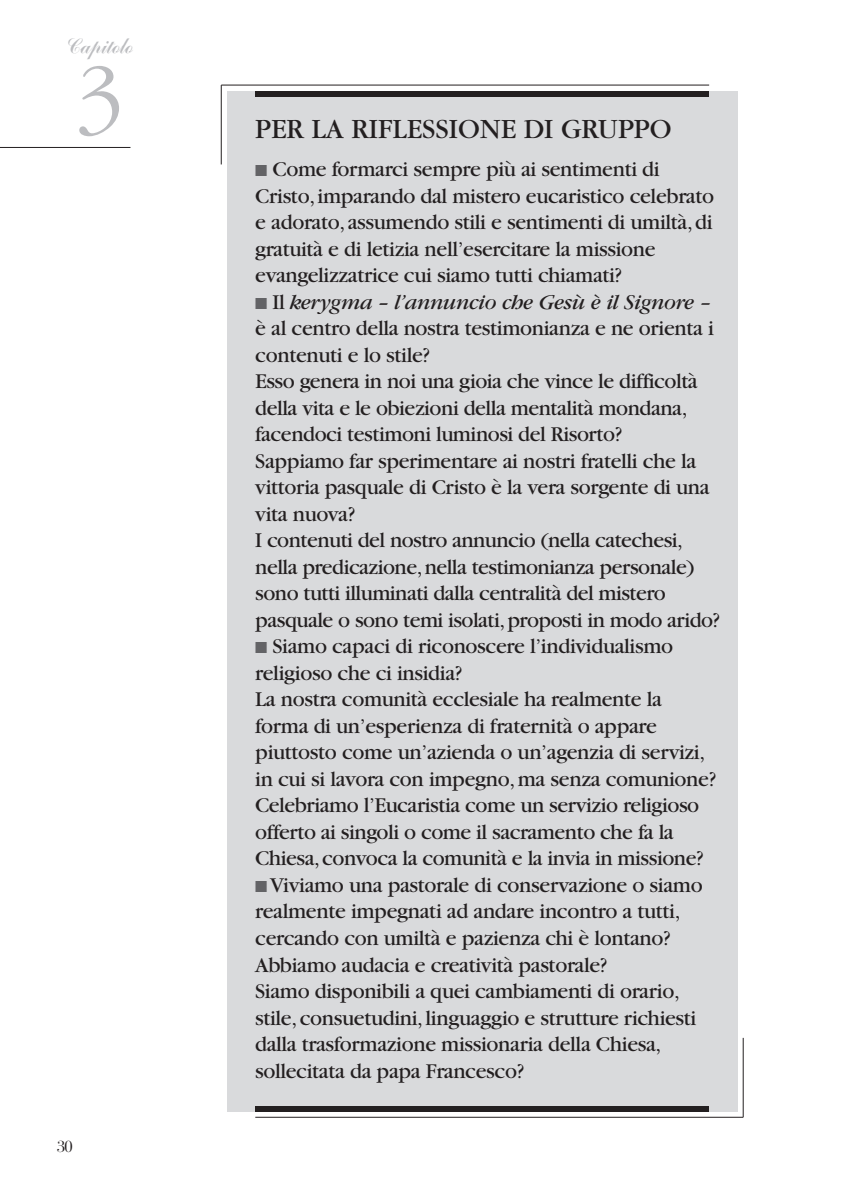
<style>
.page{position:relative;width:851px;height:1191px;background:#fff}
.page>*{position:absolute;margin:0;border:0;box-sizing:border-box;transform-origin:0 0}
.t1{font:300 96px "Garamond";color:#bcbdc0}
.t2{font:29px "Garamond";color:#231f20}
.t3{font:22px/26.6px "Garamond";letter-spacing:-.015em;color:#231f20}
.t4{font:20px "Author";color:#bcbdc0}
.t5{font:16px "Bauer Bodoni";color:#231f20}
.s1{color:#636366}
.s2{font-style:italic}
</style>
<div class="page">
<div style="left:227px;top:91px;width:510px;height:1020px;background:#d9dadc"></div>
<div style="left:255px;top:91px;width:454px;height:5px;background:#231f20"></div>
<div style="left:255px;top:1106px;width:454px;height:5px;background:#231f20"></div>
<hr style="left:221px;top:85px;width:488px;height:1px;background:#231f20">
<hr style="left:255px;top:1117px;width:488px;height:1px;background:#231f20">
<hr style="left:221px;top:85px;width:1px;height:79px;background:#231f20">
<hr style="left:742px;top:1037px;width:1px;height:80px;background:#231f20">
<hr style="left:0;top:147px;width:130px;height:1px;background:#231f20">
<p class="t4" style="left:62px;top:34px;width:71px">Capitolo</p>
<h1 class="t1" style="left:75px;top:38px;width:49px">3</h1>
<p class="t5" style="left:57px;top:1140px;width:18px">30</p>
<h2 class="t2" style="left:255px;top:119px;width:417px">PER LA RIFLESSIONE DI GRUPPO</h2>
<p class="t3" style="left:255px;top:158px;width:460px"><span class="s1">■</span> Come formarci sempre più ai sentimenti di Cristo,imparando dal mistero eucaristico celebrato e adorato,assumendo stili e sentimenti di umiltà,di gratuità e di letizia nell’esercitare la missione evangelizzatrice cui siamo tutti chiamati?</p>
<p class="t3" style="left:255px;top:290px;width:466px"><span class="s1">■</span> Il <span class="s2">kerygma – l’annuncio che Gesù è il Signore</span> <span class="s2">– </span>è al centro della nostra testimonianza e ne orienta i contenuti e lo stile?<br>Esso genera in noi una gioia che vince le difficoltà della vita e le obiezioni della mentalità mondana, facendoci testimoni luminosi del Risorto?<br>Sappiamo far sperimentare ai nostri fratelli che la vittoria pasquale di Cristo è la vera sorgente di una vita nuova?<br>I contenuti del nostro annuncio (nella catechesi, nella predicazione,nella testimonianza personale) sono tutti illuminati dalla centralità del mistero pasquale o sono temi isolati,proposti in modo arido?</p>
<p class="t3" style="left:255px;top:635px;width:463px"><span class="s1">■</span> Siamo capaci di riconoscere l’individualismo religioso che ci insidia?<br>La nostra comunità ecclesiale ha realmente la forma di un’esperienza di fraternità o appare piuttosto come un’azienda o un’agenzia di servizi, in cui si lavora con impegno,ma senza comunione?<br>Celebriamo l’Eucaristia come un servizio religioso offerto ai singoli o come il sacramento che fa la Chiesa,convoca la comunità e la invia in missione?</p>
<p class="t3" style="left:255px;top:874px;width:449px"><span class="s1">■</span> Viviamo una pastorale di conservazione o siamo realmente impegnati ad andare incontro a tutti, cercando con umiltà e pazienza chi è lontano?<br>Abbiamo audacia e creatività pastorale?<br>Siamo disponibili a quei cambiamenti di orario, stile,consuetudini,linguaggio e strutture richiesti dalla trasformazione missionaria della Chiesa, sollecitata da papa Francesco?</p>
</div>
